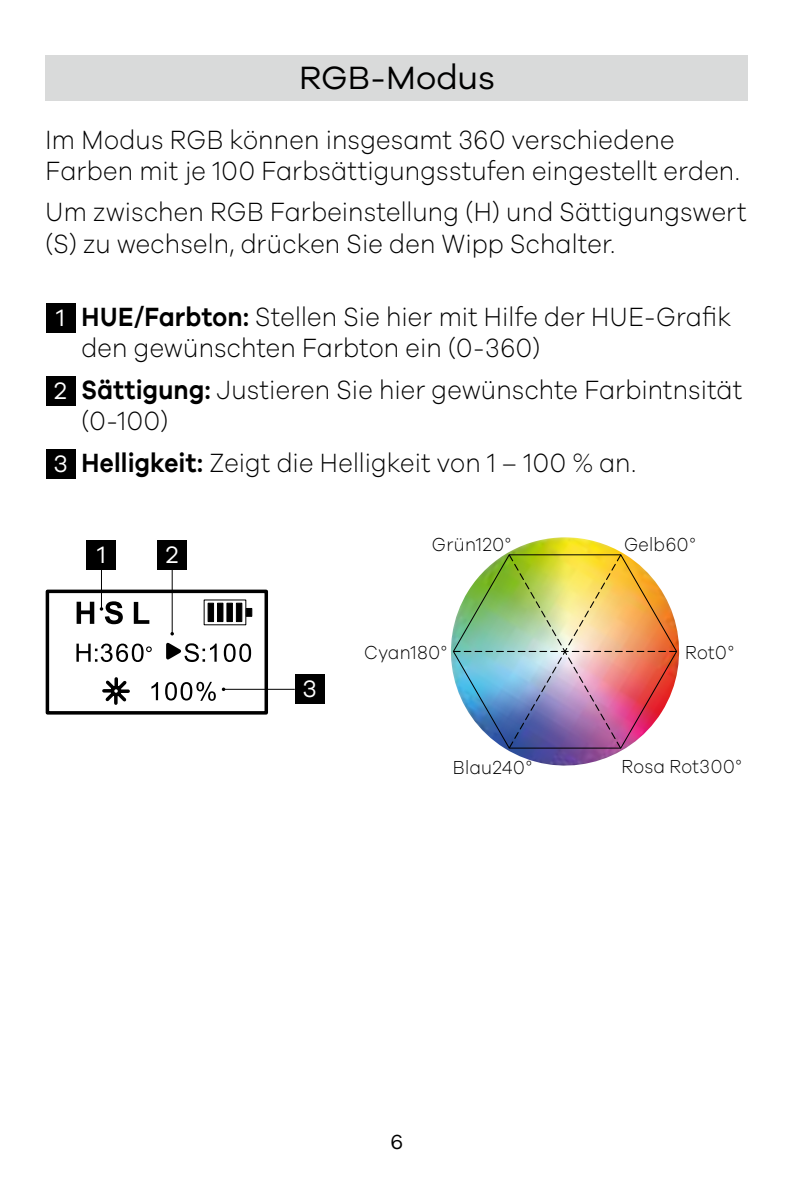
<style>
.page{position:relative;width:794px;height:1191px;background:#fff}
.page>*{position:absolute;margin:0;border:0;box-sizing:border-box;transform-origin:0 0}
.t1{font:33.25px "Galano Grotesque Alt";color:#000}
.t2{font:300 27.3px/31.5px "Galano Grotesque";letter-spacing:.01em;color:#000;scale:.9 1}
.t3{font:24.5px "Galano Grotesque Alt";color:#fff}
.t4{font:21px "Galano Grotesque Alt";color:#000}
.t5{font:300 19.6px "Galano Grotesque";letter-spacing:.025em;color:#000;scale:.9 1}
.s1{font-family:"Galano Grotesque Alt";font-weight:400;font-size:24.5px;color:#fff}
.s2{font-weight:600}
</style>
<div class="page">
<div style="left:46px;top:56px;width:702px;height:45px;background:#d9dada"></div>
<div style="left:46px;top:303px;width:29px;height:30px;background:#000"></div>
<div style="left:46px;top:376px;width:29px;height:30px;background:#000"></div>
<div style="left:46px;top:449px;width:29px;height:30px;background:#000"></div>
<hr style="left:223px;top:688px;width:72px;height:2px;background:#000">
<hr style="left:101px;top:569px;width:1px;height:40px;background:#000">
<hr style="left:172px;top:569px;width:1px;height:65px;background:#000">
<div style="left:87px;top:540px;width:29px;height:30px;background:#000"></div>
<div style="left:157px;top:540px;width:30px;height:30px;background:#000"></div>
<div style="left:295px;top:674px;width:29px;height:29px;background:#000"></div>
<svg style="left:45px;top:588px;width:225px;height:127px"></svg>
<div style="left:246px;top:608px;width:6px;height:8px;background:#000;border:1px solid #000"></div>
<div style="left:217px;top:603px;width:6px;height:19px;background:#000"></div>
<div style="left:227px;top:603px;width:6px;height:19px;background:#000;border:1px solid #000"></div>
<svg style="left:236px;top:603px;width:6px;height:19px"></svg>
<div style="left:208px;top:603px;width:6px;height:19px;background:#000"></div>
<img style="left:450px;top:537px;width:230px;height:229px">
<img style="left:453px;top:553px;width:223px;height:196px">
<p class="t1" style="left:299px;top:56px;width:197px">RGB-Modus</p>
<p class="t2" style="left:46px;top:123px;width:772px">Im Modus RGB können insgesamt 360 verschiedene<br>Farben mit je 100 Farbsättigungsstufen eingestellt erden.</p>
<p class="t2" style="left:46px;top:196px;width:780px">Um zwischen RGB Farbeinstellung (H) und Sättigungswert (S) zu wechseln, drücken Sie den Wipp Schalter.</p>
<p class="t2" style="left:81px;top:300px;width:723px;text-indent:-25px"><span class="s1">1</span> <span class="s2">HUE/Farbton:</span> Stellen Sie hier mit Hilfe der HUE-Grafik den gewünschten Farbton ein (0-360)</p>
<p class="t2" style="left:81px;top:373px;width:736px;text-indent:-27px"><span class="s1">2</span> <span class="s2">Sättigung:</span> Justieren Sie hier gewünschte Farbintnsität (0-100)</p>
<p class="t2" style="left:53px;top:446px;width:649px"><span class="s1">3</span> <span class="s2">Helligkeit:</span> Zeigt die Helligkeit von 1 – 100 % an.</p>
<p class="t3" style="left:97px;top:539px;width:10px">1</p>
<p class="t3" style="left:166px;top:539px;width:14px">2</p>
<p class="t3" style="left:302px;top:673px;width:16px">3</p>
<p class="t5" style="left:432px;top:532px;width:90px">Grün120°</p>
<p class="t5" style="left:364px;top:640px;width:94px">Cyan180°</p>
<p class="t5" style="left:624px;top:532px;width:82px">Gelb60°</p>
<p class="t5" style="left:685px;top:640px;width:56px">Rot0°</p>
<p class="t5" style="left:453px;top:755px;width:90px">Blau240°</p>
<p class="t5" style="left:621px;top:754px;width:136px">Rosa Rot300°</p>
<p class="t4" style="left:390px;top:1128px;width:14px">6</p>
</div>
